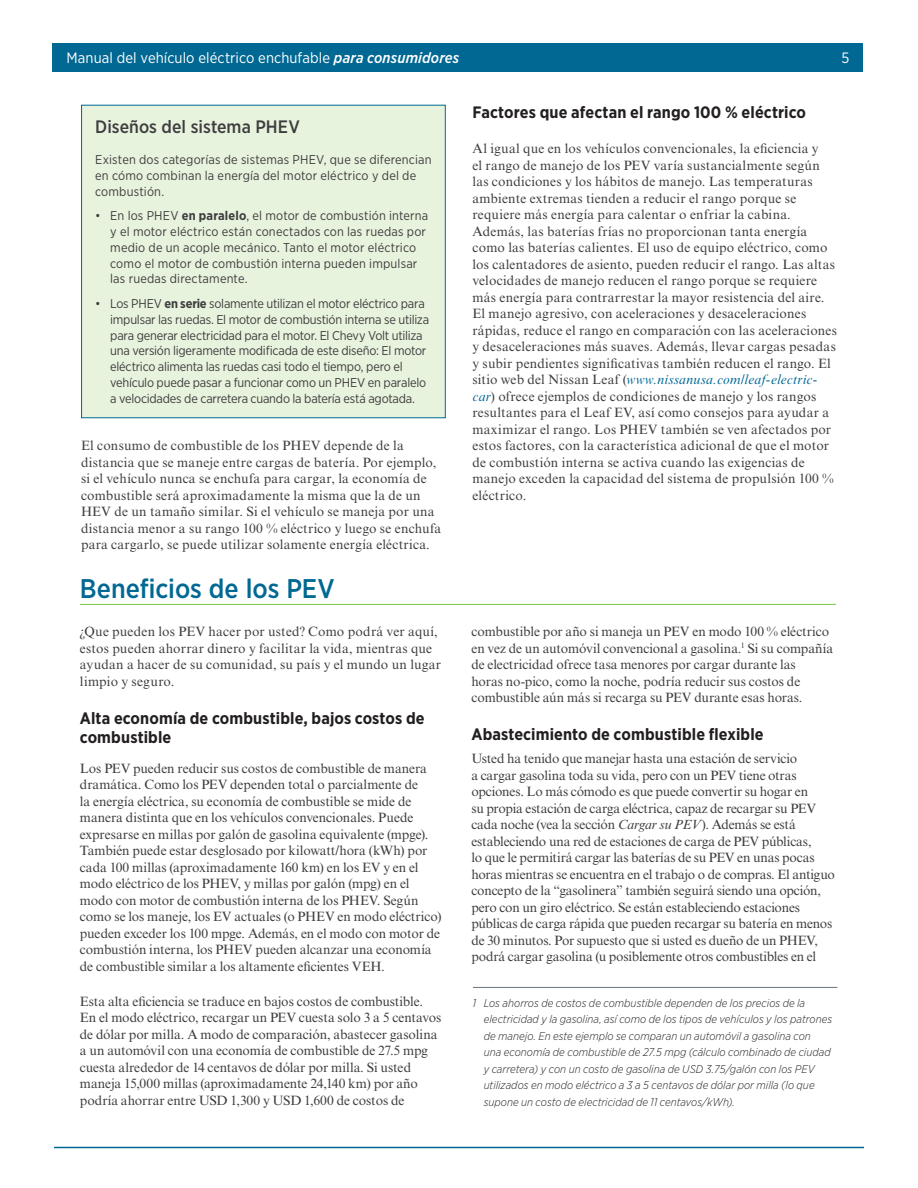
<style>
.page{position:relative;width:918px;height:1188px;background:#fff}
.page>*{position:absolute;margin:0;border:0;box-sizing:border-box;transform-origin:0 0}
.Main_Headings{font:500 27px "Gotham Narrow";color:#006893}
.Sidebar_Head{font:500 18px "Gotham Narrow";color:#3e3e3f}
.Subheads{font:700 16.5px/19px "Gotham Narrow";letter-spacing:.005em;color:#231f20}
.t1{font:15px "Gotham Narrow";letter-spacing:.005em;color:#fff}
.Base_Text{font:13.5px/16.5px "Times New Roman MT Std";letter-spacing:.005em;color:#3e3e3f}
.Sidebar_Table_text{font:12.75px/15.8px "Gotham Narrow";letter-spacing:-.01em;color:#3e3e3f}
.Sidebar_Table_text-2{font:12.75px/15.8px "Gotham Narrow";letter-spacing:.015em;color:#3e3e3f}
.Base_Text-2{font:italic 300 11.25px/16.5px "Gotham Narrow";color:#231f20}
.s1{font-weight:500;font-style:italic}
.s2{font-weight:700}
.s3{font-style:italic;color:#006893}
.s4{font-style:italic}
</style>
<div class="page">
<div style="left:53px;top:44px;width:810px;height:28px;background:#006893"></div>
<hr style="left:54px;top:1147px;width:810px;height:1px;background:#006893">
<hr style="left:80px;top:604px;width:756px;height:1px;background:#79c142">
<div style="left:82px;top:105px;width:363px;height:313px;background:#e8f3de"></div>
<div style="left:81px;top:105px;width:365px;height:313px;border:1px solid #006893"></div>
<hr style="left:473px;top:987px;width:364px;height:1px;background:#6a747b">
<p class="t1" style="left:66px;top:48px;width:394px">Manual del vehículo eléctrico enchufable <span class="s1">para consumidores</span></p>
<p class="t1" style="left:842px;top:48px;width:9px">5</p>
<p class="Sidebar_Head" style="left:95px;top:116px;width:206px">Diseños del sistema PHEV</p>
<p class="Sidebar_Table_text-2" style="left:95px;top:151px;width:338px">Existen dos categorías de sistemas PHEV, que se diferencian en cómo combinan la energía del motor eléctrico y del de combustión.</p>
<p class="Sidebar_Table_text-2" style="left:110px;top:208px;width:320px;text-indent:-15px">• En los PHEV <span class="s2">en paralelo</span>, el motor de combustión interna y el motor eléctrico están conectados con las ruedas por medio de un acople mecánico. Tanto el motor eléctrico como el motor de combustión interna pueden impulsar las ruedas directamente.</p>
<p class="Sidebar_Table_text" style="left:110px;top:295px;width:320px;text-indent:-15px">• Los PHEV <span class="s2">en serie</span> solamente utilizan el motor eléctrico para impulsar las ruedas. El motor de combustión interna se utiliza para generar electricidad para el motor. El Chevy Volt utiliza una versión ligeramente modificada de este diseño: El motor eléctrico alimenta las ruedas casi todo el tiempo, pero el vehículo puede pasar a funcionar como un PHEV en paralelo a velocidades de carretera cuando la batería está agotada.</p>
<p class="Base_Text" style="left:81px;top:438px;width:362px">El consumo de combustible de los PHEV depende de la distancia que se maneje entre cargas de batería. Por ejemplo, si el vehículo nunca se enchufa para cargar, la economía de combustible será aproximadamente la misma que la de un HEV de un tamaño similar. Si el vehículo se maneja por una distancia menor a su rango 100 % eléctrico y luego se enchufa para cargarlo, se puede utilizar solamente energía eléctrica.</p>
<p class="Main_Headings" style="left:80px;top:571px;width:256px">Beneficios de los PEV</p>
<p class="Base_Text" style="left:80px;top:623px;width:363px">¿Que pueden los PEV hacer por usted? Como podrá ver aquí, estos pueden ahorrar dinero y facilitar la vida, mientras que ayudan a hacer de su comunidad, su país y el mundo un lugar limpio y seguro.</p>
<p class="Subheads" style="left:80px;top:708px;width:346px">Alta economía de combustible, bajos costos de combustible</p>
<p class="Base_Text" style="left:80px;top:760px;width:363px">Los PEV pueden reducir sus costos de combustible de manera dramática. Como los PEV dependen total o parcialmente de<br>la energía eléctrica, su economía de combustible se mide de manera distinta que en los vehículos convencionales. Puede expresarse en millas por galón de gasolina equivalente (mpge).<br>También puede estar desglosado por kilowatt/hora (kWh) por cada 100 millas (aproximadamente 160 km) en los EV y en el modo eléctrico de los PHEV, y millas por galón (mpg) en el modo con motor de combustión interna de los PHEV. Según como se los maneje, los EV actuales (o PHEV en modo eléctrico) pueden exceder los 100 mpge. Además, en el modo con motor de combustión interna, los PHEV pueden alcanzar una economía de combustible similar a los altamente eficientes VEH.</p>
<p class="Base_Text" style="left:80px;top:993px;width:363px">Esta alta eficiencia se traduce en bajos costos de combustible.<br>En el modo eléctrico, recargar un PEV cuesta solo 3 a 5 centavos de dólar por milla. A modo de comparación, abastecer gasolina a un automóvil con una economía de combustible de 27.5 mpg cuesta alrededor de 14 centavos de dólar por milla. Si usted maneja 15,000 millas (aproximadamente 24,140 km) por año podría ahorrar entre USD 1,300 y USD 1,600 de costos de</p>
<p class="Subheads" style="left:472px;top:103px;width:335px">Factores que afectan el rango 100 % eléctrico</p>
<p class="Base_Text" style="left:472px;top:141px;width:366px">Al igual que en los vehículos convencionales, la eficiencia y<br>el rango de manejo de los PEV varía sustancialmente según las condiciones y los hábitos de manejo. Las temperaturas ambiente extremas tienden a reducir el rango porque se requiere más energía para calentar o enfriar la cabina.<br>Además, las baterías frías no proporcionan tanta energía como las baterías calientes. El uso de equipo eléctrico, como los calentadores de asiento, pueden reducir el rango. Las altas velocidades de manejo reducen el rango porque se requiere más energía para contrarrestar la mayor resistencia del aire.<br>El manejo agresivo, con aceleraciones y desaceleraciones rápidas, reduce el rango en comparación con las aceleraciones y desaceleraciones más suaves. Además, llevar cargas pesadas y subir pendientes significativas también reducen el rango. El sitio web del Nissan Leaf (<span class="s3">www.nissanusa.com/leaf-electric&shy;car</span>) ofrece ejemplos de condiciones de manejo y los rangos resultantes para el Leaf EV, así como consejos para ayudar a maximizar el rango. Los PHEV también se ven afectados por estos factores, con la característica adicional de que el motor de combustión interna se activa cuando las exigencias de manejo exceden la capacidad del sistema de propulsión 100 % eléctrico.</p>
<p class="Base_Text" style="left:471px;top:623px;width:363px">combustible por año si maneja un PEV en modo 100 % eléctrico en vez de un automóvil convencional a gasolina.<sup>1</sup> Si su compañía de electricidad ofrece tasa menores por cargar durante las<br>horas no-pico, como la noche, podría reducir sus costos de combustible aún más si recarga su PEV durante esas horas.</p>
<p class="Subheads" style="left:471px;top:725px;width:294px">Abastecimiento de combustible flexible</p>
<p class="Base_Text" style="left:471px;top:751px;width:365px">Usted ha tenido que manejar hasta una estación de servicio<br>a cargar gasolina toda su vida, pero con un PEV tiene otras opciones. Lo más cómodo es que puede convertir su hogar en<br>su propia estación de carga eléctrica, capaz de recargar su PEV cada noche (vea la sección <span class="s4">Cargar su PEV</span>). Además se está estableciendo una red de estaciones de carga de PEV públicas,<br>lo que le permitirá cargar las baterías de su PEV en unas pocas horas mientras se encuentra en el trabajo o de compras. El antiguo concepto de la “gasolinera” también seguirá siendo una opción, pero con un giro eléctrico. Se están estableciendo estaciones públicas de carga rápida que pueden recargar su batería en menos de 30 minutos. Por supuesto que si usted es dueño de un PHEV, podrá cargar gasolina (u posiblemente otros combustibles en el</p>
<p class="Base_Text-2" style="left:484px;top:994px;width:350px;text-indent:-11px">1 Los ahorros de costos de combustible dependen de los precios de la electricidad y la gasolina, así como de los tipos de vehículos y los patrones de manejo. En este ejemplo se comparan un automóvil a gasolina con<br>una economía de combustible de 27.5 mpg (cálculo combinado de ciudad y carretera) y con un costo de gasolina de USD 3.75/galón con los PEV utilizados en modo eléctrico a 3 a 5 centavos de dólar por milla (lo que supone un costo de electricidad de 11 centavos/kWh).</p>
</div>
